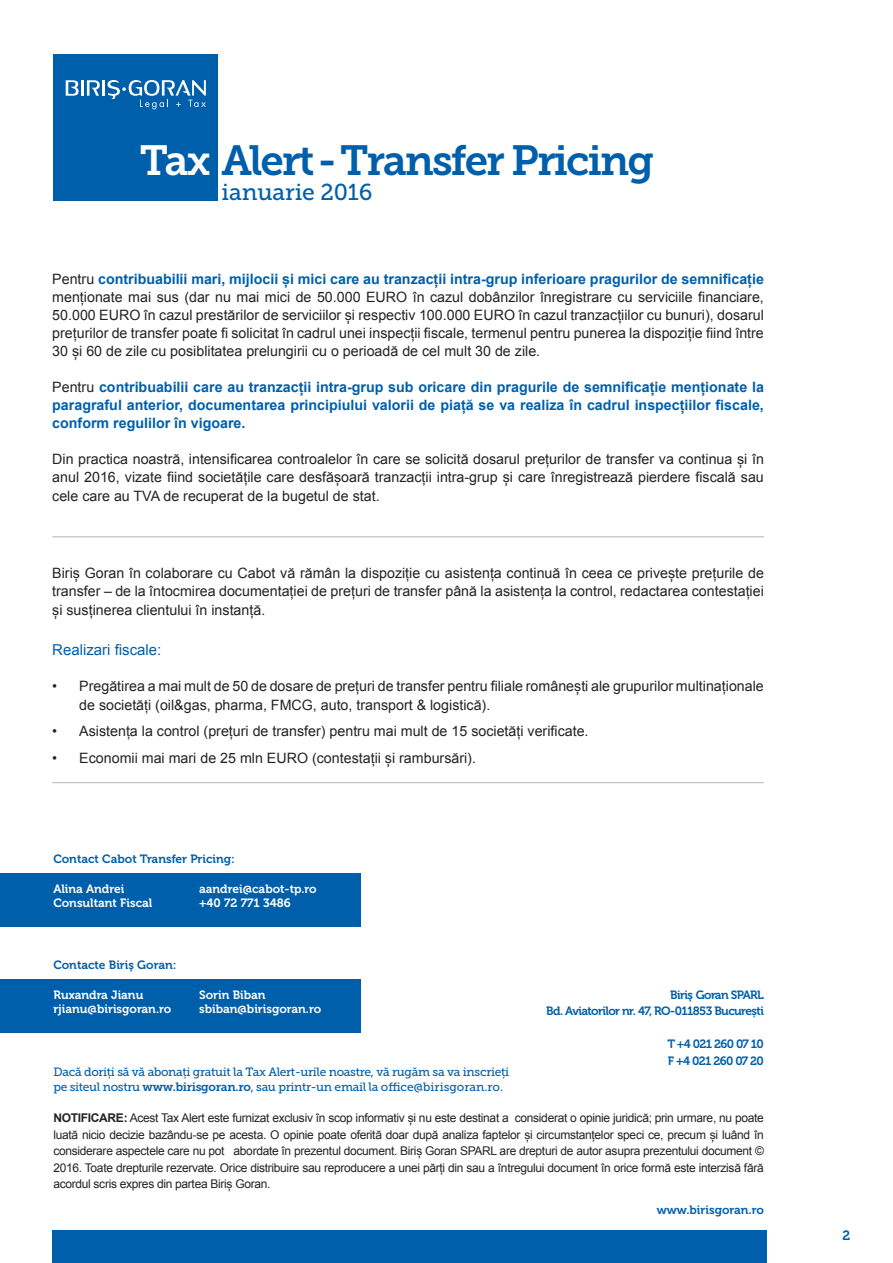
<style>
.page{position:relative;width:893px;height:1263px;background:#fff}
.page>*{position:absolute;margin:0;border:0;box-sizing:border-box;transform-origin:0 0}
.t1{font:42px "Museo Slab 700";letter-spacing:-.05em;color:#005fab}
.t2{font:22.95px "Museo Slab 500";letter-spacing:-.005em;color:#005fab}
.t3{font:15px "Arial";color:#005fab}
.t4{font:14.25px/18px "Arial";color:#232323}
.t5{font:700 14.25px/18px "Arial";color:#005fab;text-align:justify}
.t6{font:13.5px "Museo 700";color:#005fab}
.t7{font:12px/16.5px "Arial";letter-spacing:-.025em;color:#232323;text-align:justify}
.t8{font:12px/14.4px "Museo Slab 500";letter-spacing:-.025em;color:#005fab}
.t9{font:12px/14.4px "Museo 700";color:#fff}
.t10{font:12px/16.5px "Museo 700";letter-spacing:-.045em;color:#005fab;text-align:right}
.t11{font:12px "Museo 700";color:#005fab}
.s1{color:#fff}
.s2{font-weight:700;color:#005fab}
.s3{font-weight:400;color:#232323}
.s4{font-family:"Museo Slab 700"}
.s5{font-weight:700}
</style>
<div class="page">
<div style="left:53px;top:54px;width:165px;height:146px;background:#005fab"></div>
<svg style="left:66px;top:80px;width:13px;height:16px"></svg>
<hr style="left:81px;top:80px;width:3px;height:16px;background:#fff">
<svg style="left:87px;top:80px;width:13px;height:16px"></svg>
<hr style="left:102px;top:80px;width:3px;height:16px;background:#fff">
<svg style="left:108px;top:80px;width:98px;height:29px"></svg>
<div style="left:52px;top:1230px;width:715px;height:33px;background:#005fab"></div>
<hr style="left:52px;top:782px;width:712px;height:1px;background:#000">
<hr style="left:52px;top:537px;width:712px;height:1px;background:#000">
<div style="left:0;top:873px;width:360px;height:54px;background:#005fab"></div>
<div style="left:0;top:979px;width:360px;height:54px;background:#005fab"></div>
<h1 class="t1" style="left:140px;top:136px;width:516px"><span class="s1">Tax</span> Alert - Transfer Pricing</h1>
<h2 class="t2" style="left:222px;top:179px;width:152px">ianuarie 2016</h2>
<p class="t4" style="left:52px;top:270px;width:713px;text-align:justify">Pentru <span class="s2">contribuabilii mari, mijlocii și mici care au tranzacții intra-grup inferioare pragurilor de semnificație </span>menționate mai sus (dar nu mai mici de 50.000 EURO în cazul dobânzilor înregistrare cu serviciile financiare, 50.000 EURO în cazul prestărilor de serviciilor și respectiv 100.000 EURO în cazul tranzacțiilor cu bunuri), dosarul prețurilor de transfer poate fi solicitat în cadrul unei inspecții fiscale, termenul pentru punerea la dispoziție fiind între 30 și 60 de zile cu posiblitatea prelungirii cu o perioadă de cel mult 30 de zile.</p>
<p class="t5" style="left:52px;top:378px;width:713px"><span class="s3">Pentru</span> contribuabilii care au tranzacții intra-grup sub oricare din pragurile de semnificație menționate la paragraful anterior, documentarea principiului valorii de piață se va realiza în cadrul inspecțiilor fiscale, conform regulilor în vigoare.</p>
<p class="t4" style="left:52px;top:450px;width:713px">Din practica noastră, intensificarea controalelor în care se solicită dosarul prețurilor de transfer va continua și în anul 2016, vizate fiind societățile care desfășoară tranzacții intra-grup și care înregistrează pierdere fiscală sau</p>
<p class="t4" style="left:52px;top:487px;width:329px">cele care au TVA de recuperat de la bugetul de stat.</p>
<p class="t4" style="left:52px;top:564px;width:713px">Biriș Goran în colaborare cu Cabot vă rămân la dispoziție cu asistența continuă în ceea ce privește prețurile de transfer – de la întocmirea documentației de prețuri de transfer până la asistența la control, redactarea contestației</p>
<p class="t4" style="left:52px;top:601px;width:215px">și susținerea clientului în instanță.</p>
<p class="t3" style="left:52px;top:640px;width:111px">Realizari fiscale:</p>
<p class="t4" style="left:79px;top:676px;width:686px;line-height:19.5px;text-indent:-27px">• Pregătirea a mai mult de 50 de dosare de prețuri de transfer pentru filiale românești ale grupurilor multinaționale de societăți (oil&amp;gas, pharma, FMCG, auto, transport &amp; logistică).</p>
<p class="t4" style="left:52px;top:722px;width:538px">• Asistența la control (prețuri de transfer) pentru mai mult de 15 societăți verificate.</p>
<p class="t4" style="left:52px;top:749px;width:425px">• Economii mai mari de 25 mln EURO (contestații și rambursări).</p>
<p class="t11" style="left:53px;top:852px;width:183px">Contact Cabot Transfer Pricing:</p>
<p class="t9" style="left:53px;top:881px;width:101px">Alina Andrei<br>Consultant Fiscal</p>
<p class="t9" style="left:199px;top:881px;width:119px">aandrei@cabot-tp.ro +40 72 771 3486</p>
<p class="t11" style="left:53px;top:958px;width:125px">Contacte Biriş Goran:</p>
<p class="t9" style="left:53px;top:988px;width:120px">Ruxandra Jianu rjianu@birisgoran.ro</p>
<p class="t9" style="left:199px;top:988px;width:124px">Sorin Biban sbiban@birisgoran.ro</p>
<p class="t8" style="left:53px;top:1065px;width:457px">Dacă doriți să vă abonați gratuit la Tax Alert-urile noastre, vă rugăm sa va inscrieți pe siteul nostru <span class="s4">www.birisgoran.ro</span>, sau printr-un email la office@birisgoran.ro.</p>
<p class="t10" style="left:546px;top:987px;width:219px">Biriş Goran SPARL<br>Bd. Aviatorilor nr. 47, RO-011853 București</p>
<p class="t10" style="left:667px;top:1036px;width:98px;text-align:left">T +4 021 260 07 10<br>F +4 021 260 07 20</p>
<p class="t7" style="left:53px;top:1110px;width:712px"><span class="s5">NOTIFICARE:</span> Acest Tax Alert este furnizat exclusiv în scop informativ și nu este destinat a considerat o opinie juridică; prin urmare, nu poate luată nicio decizie bazându-se pe acesta. O opinie poate oferită doar după analiza faptelor și circumstanțelor speci ce, precum și luând în considerare aspectele care nu pot abordate în prezentul document. Biriș Goran SPARL are drepturi de autor asupra prezentului document © 2016. Toate drepturile rezervate. Orice distribuire sau reproducere a unei părți din sau a întregului document în orice formă este interzisă fără acordul scris expres din partea Biriș Goran.</p>
<p class="t11" style="left:657px;top:1203px;width:109px">www.birisgoran.ro</p>
<p class="t6" style="left:843px;top:1228px;width:9px">2</p>
</div>
